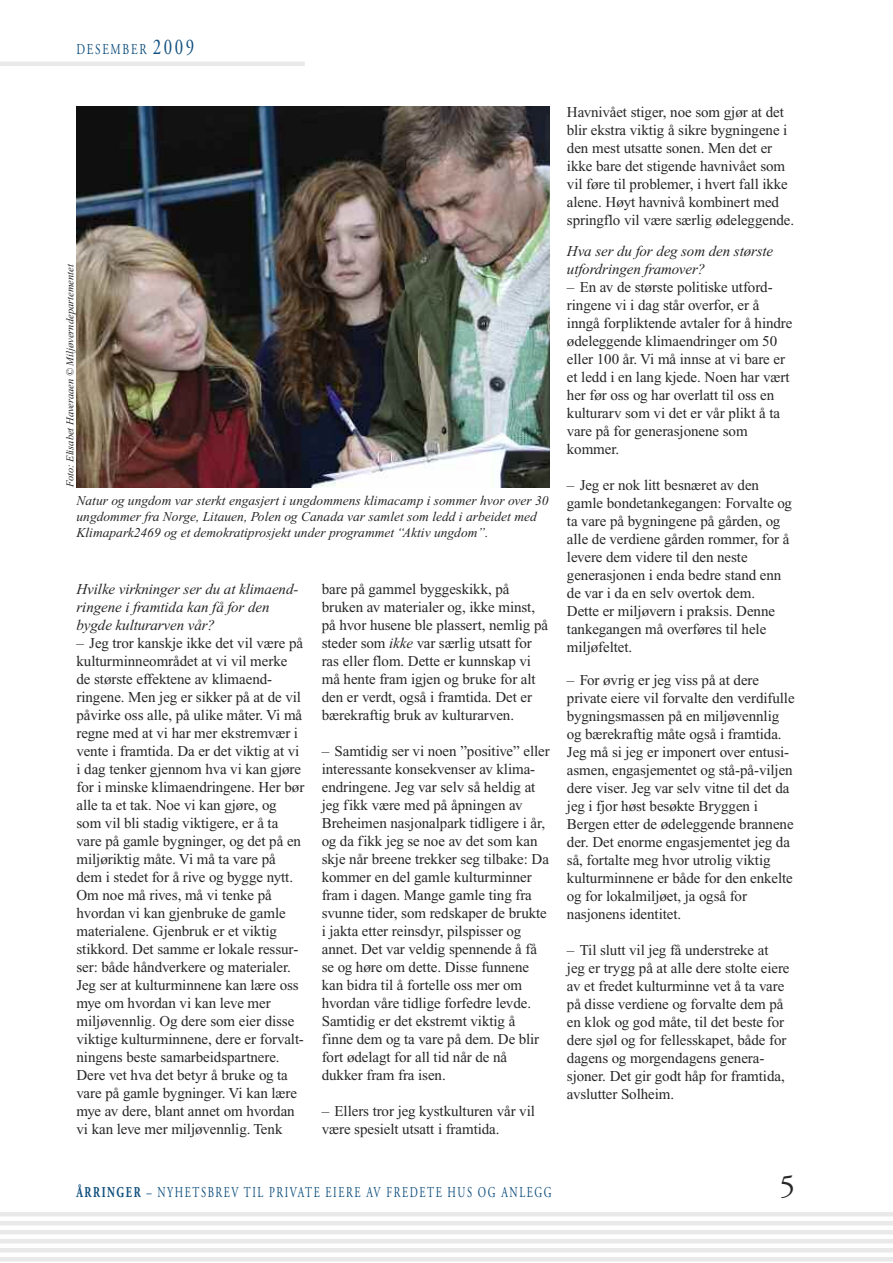
<style>
.page{position:relative;width:893px;height:1263px;background:#fff}
.page>*{position:absolute;margin:0;border:0;box-sizing:border-box;transform-origin:0 0}
.t1{font:31.5px "Adobe Garamond";color:#272627}
.t2{font:15px/18px "Times New Roman";letter-spacing:-.005em;color:#272627}
.t3{font:italic 15px/18px "Times New Roman";letter-spacing:-.005em;color:#272627}
.t4{font:15px "Adobe Garamond";letter-spacing:.15em;color:#104f7e;scale:.7 1}
.t5{font:15px "Adobe Garamond";letter-spacing:.15em;color:#104f7e;scale:.75 1}
.t6{font:italic 13.5px/16.2px "Times New Roman";color:#272627}
.t7{font:italic 10.5px "Times New Roman";color:#272627}
.s1{font-size:22.5px}
.s2{font-style:italic}
.s3{font-weight:700}
</style>
<div class="page">
<hr style="left:0;top:62px;width:305px;height:4px;background:#e9e9e9">
<hr style="left:0;top:1212px;width:893px;height:4px;background:#e9e9e9">
<hr style="left:0;top:1221px;width:893px;height:4px;background:#e9e9e9">
<hr style="left:0;top:1230px;width:893px;height:4px;background:#e9e9e9">
<hr style="left:0;top:1239px;width:893px;height:4px;background:#e9e9e9">
<hr style="left:0;top:1248px;width:893px;height:4px;background:#e9e9e9">
<hr style="left:0;top:1257px;width:893px;height:4px;background:#e9e9e9">
<img style="left:77px;top:106px;width:473px;height:381px">
<p class="t5" style="left:77px;top:44px;width:158px">DESEMBER <span class="s1">2009</span></p>
<p class="t7" style="left:66px;top:487px;width:224px;rotate:-90deg">Foto: Elisabet Haveraaen © Miljøverndepartementet</p>
<p class="t6" style="left:77px;top:493px;width:474px">Natur og ungdom var sterkt engasjert i ungdommens klimacamp i sommer hvor over 30 ungdommer fra Norge, Litauen, Polen og Canada var samlet som ledd i arbeidet med<br>Klimapark2469 og et demokratiprosjekt under programmet “Aktiv ungdom”.</p>
<p class="t3" style="left:77px;top:581px;width:223px">Hvilke virkninger ser du at klimaend&shy;ringene i framtida kan få for den bygde kulturarven vår?</p>
<p class="t2" style="left:77px;top:635px;width:229px">– Jeg tror kanskje ikke det vil være på kulturminneområdet at vi vil merke de største effektene av klimaend&shy;ringene. Men jeg er sikker på at de vil påvirke oss alle, på ulike måter. Vi må regne med at vi har mer ekstremvær i vente i framtida. Da er det viktig at vi i dag tenker gjennom hva vi kan gjøre for i minske klimaendringene. Her bør alle ta et tak. Noe vi kan gjøre, og som vil bli stadig viktigere, er å ta vare på gamle bygninger, og det på en miljøriktig måte. Vi må ta vare på dem i stedet for å rive og bygge nytt.<br>Om noe må rives, må vi tenke på hvordan vi kan gjenbruke de gamle materialene. Gjenbruk er et viktig stikkord. Det samme er lokale ressur&shy;ser: både håndverkere og materialer.<br>Jeg ser at kulturminnene kan lære oss mye om hvordan vi kan leve mer miljøvennlig. Og dere som eier disse viktige kulturminnene, dere er forvalt&shy;ningens beste samarbeidspartnere.<br>Dere vet hva det betyr å bruke og ta vare på gamle bygninger. Vi kan lære mye av dere, blant annet om hvordan vi kan leve mer miljøvennlig. Tenk</p>
<p class="t2" style="left:322px;top:581px;width:228px">bare på gammel byggeskikk, på bruken av materialer og, ikke minst, på hvor husene ble plassert, nemlig på steder som <span class="s2">ikke</span> var særlig utsatt for ras eller flom. Dette er kunnskap vi må hente fram igjen og bruke for alt den er verdt, også i framtida. Det er bærekraftig bruk av kulturarven.</p>
<p class="t2" style="left:322px;top:743px;width:230px">– Samtidig ser vi noen ”positive” eller interessante konsekvenser av klima&shy;endringene. Jeg var selv så heldig at jeg fikk være med på åpningen av Breheimen nasjonalpark tidligere i år, og da fikk jeg se noe av det som kan skje når breene trekker seg tilbake: Da kommer en del gamle kulturminner fram i dagen. Mange gamle ting fra svunne tider, som redskaper de brukte i jakta etter reinsdyr, pilspisser og annet. Det var veldig spennende å få se og høre om dette. Disse funnene kan bidra til å fortelle oss mer om hvordan våre tidlige forfedre levde.<br>Samtidig er det ekstremt viktig å finne dem og ta vare på dem. De blir fort ødelagt for all tid når de nå dukker fram fra isen.</p>
<p class="t2" style="left:322px;top:1103px;width:215px">– Ellers tror jeg kystkulturen vår vil være spesielt utsatt i framtida.</p>
<p class="t2" style="left:567px;top:104px;width:229px">Havnivået stiger, noe som gjør at det blir ekstra viktig å sikre bygningene i den mest utsatte sonen. Men det er ikke bare det stigende havnivået som vil føre til problemer, i hvert fall ikke alene. Høyt havnivå kombinert med springflo vil være særlig ødeleggende.</p>
<p class="t3" style="left:567px;top:244px;width:208px">Hva ser du for deg som den største utfordringen framover?</p>
<p class="t2" style="left:567px;top:280px;width:227px">– En av de største politiske utford&shy;ringene vi i dag står overfor, er å inngå forpliktende avtaler for å hindre ødeleggende klimaendringer om 50 eller 100 år. Vi må innse at vi bare er et ledd i en lang kjede. Noen har vært her før oss og har overlatt til oss en kulturarv som vi det er vår plikt å ta vare på for generasjonene som kommer.</p>
<p class="t2" style="left:567px;top:478px;width:227px">– Jeg er nok litt besnæret av den gamle bondetankegangen: Forvalte og ta vare på bygningene på gården, og alle de verdiene gården rommer, for å levere dem videre til den neste generasjonen i enda bedre stand enn de var i da en selv overtok dem.<br>Dette er miljøvern i praksis. Denne tankegangen må overføres til hele miljøfeltet.</p>
<p class="t2" style="left:567px;top:673px;width:229px">– For øvrig er jeg viss på at dere private eiere vil forvalte den verdifulle bygningsmassen på en miljøvennlig og bærekraftig måte også i framtida.<br>Jeg må si jeg er imponert over entusi&shy;asmen, engasjementet og stå-på-viljen dere viser. Jeg var selv vitne til det da jeg i fjor høst besøkte Bryggen i Bergen etter de ødeleggende brannene der. Det enorme engasjementet jeg da så, fortalte meg hvor utrolig viktig kulturminnene er både for den enkelte og for lokalmiljøet, ja også for nasjonens identitet.</p>
<p class="t2" style="left:567px;top:943px;width:224px">– Til slutt vil jeg få understreke at jeg er trygg på at alle dere stolte eiere av et fredet kulturminne vet å ta vare på disse verdiene og forvalte dem på en klok og god måte, til det beste for dere sjøl og for fellesskapet, både for dagens og morgendagens genera&shy;sjoner. Det gir godt håp for framtida, avslutter Solheim.</p>
<p class="t4" style="left:77px;top:1186px;width:680px"><span class="s3">ÅRRINGER</span> – NYHETSBREV TIL PRIVATE EIERE AV FREDETE HUS OG ANLEGG</p>
<h1 class="t1" style="left:779px;top:1174px;width:17px">5</h1>
</div>
